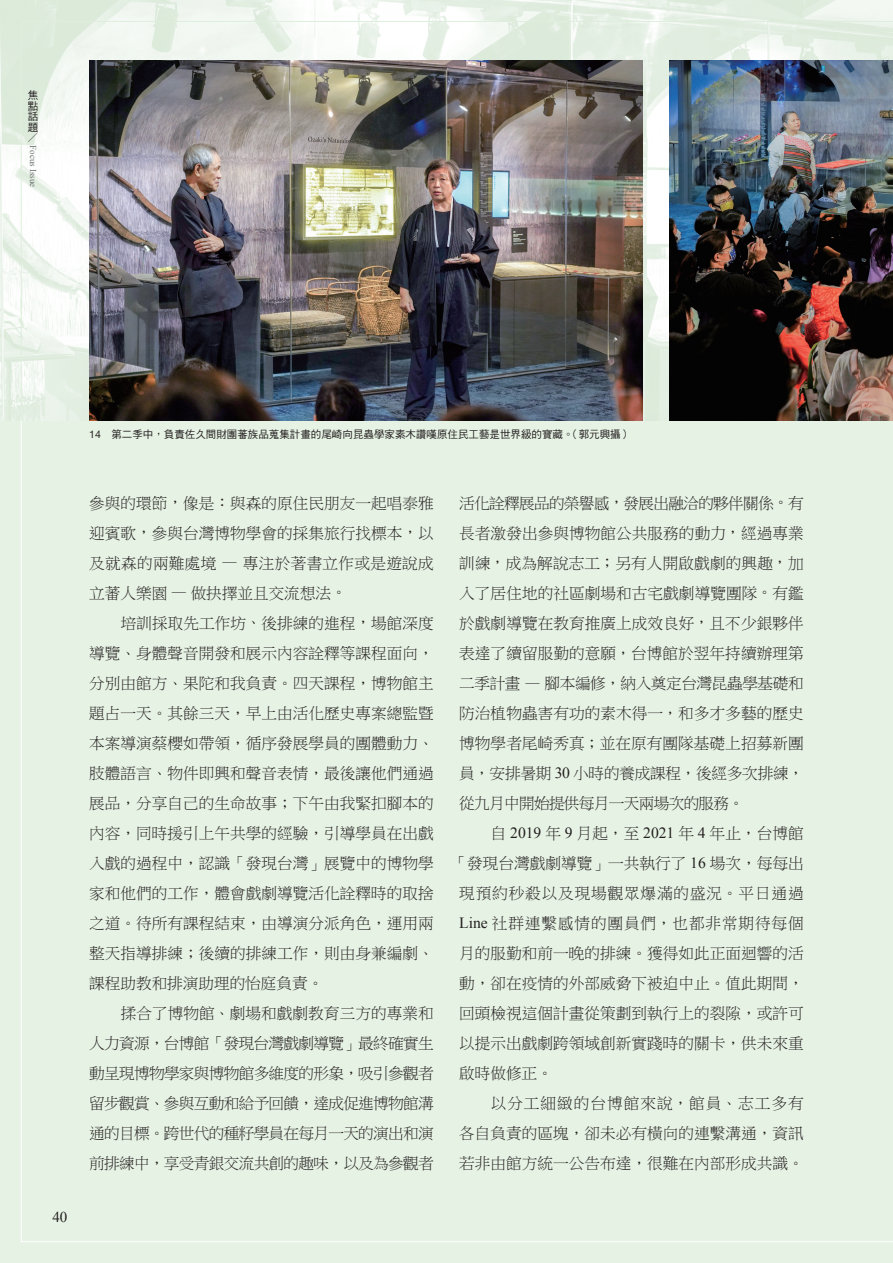
<style>
.page{position:relative;width:893px;height:1263px;background:#fff}
.page>*{position:absolute;margin:0;border:0;box-sizing:border-box;transform-origin:0 0}
.內文{font:15.6px/30px "P Ming Li U";letter-spacing:.005em;color:#231f20;text-align:justify}
.內文-2{font:15.6px "P Ming Li U";letter-spacing:.06em;color:#231f20}
.內文-3{font:15.6px "P Ming Li U";letter-spacing:.055em;color:#231f20}
.t1{font:15px "Times New Roman";color:#231f20}
.圖說{font:10.5px/10.5px "DF Hei Std W5";color:#231f20;text-align:justify}
.t2{font:10.5px "DF Ming Std W3";color:#231f20}
.t3{font:9px "Times New Roman";color:#6e7273}
.s1{font-family:"Helvetica Neue"}
.s2{font-family:"DF Ming Std W3"}
.s3{font-family:"Times New Roman"}
</style>
<div class="page">
<div style="left:0;top:420px;width:893px;height:843px;background:#e6f2e3"></div>
<img style="left:0;top:0;width:893px;height:420px">
<svg style="left:21px;top:21px;width:872px;height:400px"></svg>
<img style="left:89px;top:60px;width:553px;height:361px">
<img style="left:669px;top:60px;width:224px;height:361px">
<p class="圖說" style="left:28px;top:90px;width:12px">焦點話題</p>
<p class="t2" style="left:28px;top:132px;width:11px">／</p>
<p class="t3" style="left:39px;top:145px;width:44px;rotate:90deg">Focus Issue</p>
<p class="t1" style="left:52px;top:1206px;width:16px">40</p>
<p class="圖說" style="left:89px;top:429px;width:543px"><span class="s1">14</span>　第二季中，負責佐久間財團蕃族品蒐集計畫的尾崎向昆蟲學家素木讚嘆原住民工藝是世界級的寶藏。（郭元興攝）</p>
<p class="內文" style="left:89px;top:488px;width:346px">參與的環節<span class="s2">，</span>像是<span class="s2">：</span>與森的原住民朋友一起唱泰雅迎賓歌<span class="s2">，</span>參與台灣博物學會的採集旅行找標本<span class="s2">，</span>以及就森的兩難處境 <span class="s2">—</span> 專注於著書立作或是遊說成立蕃人樂園 <span class="s2">—</span> 做抉擇並且交流想法<span class="s2">。</span></p>
<p class="內文" style="left:89px;top:608px;width:346px;text-indent:31px">培訓採取先工作坊<span class="s2">、</span>後排練的進程<span class="s2">，</span>場館深度導覽<span class="s2">、</span>身體聲音開發和展示內容詮釋等課程面向<span class="s2">，</span>分別由館方<span class="s2">、</span>果陀和我負責<span class="s2">。</span>四天課程<span class="s2">，</span>博物館主題占一天<span class="s2">。</span>其餘三天<span class="s2">，</span>早上由活化歷史專案總監暨本案導演蔡櫻如帶領<span class="s2">，</span>循序發展學員的團體動力<span class="s2">、</span>肢體語言<span class="s2">、</span>物件即興和聲音表情<span class="s2">，</span>最後讓他們通過展品<span class="s2">，</span>分享自己的生命故事<span class="s2">；</span>下午由我緊扣腳本的內容<span class="s2">，</span>同時援引上午共學的經驗<span class="s2">，</span>引導學員在出戲入戲的過程中<span class="s2">，</span>認識<span class="s2">「</span>發現台灣<span class="s2">」</span>展覽中的博物學家和他們的工作<span class="s2">，</span>體會戲劇導覽活化詮釋時的取捨之道<span class="s2">。</span>待所有課程結束<span class="s2">，</span>由導演分派角色<span class="s2">，</span>運用兩整天指導排練<span class="s2">；</span>後續的排練工作<span class="s2">，</span>則由身兼編劇<span class="s2">、</span>課程助教和排演助理的怡庭負責<span class="s2">。</span></p>
<p class="內文" style="left:89px;top:998px;width:346px;text-indent:31px">揉合了博物館<span class="s2">、</span>劇場和戲劇教育三方的專業和人力資源<span class="s2">，</span>台博館<span class="s2">「</span>發現台灣戲劇導覽<span class="s2">」</span>最終確實生動呈現博物學家與博物館多維度的形象<span class="s2">，</span>吸引參觀者留步觀賞<span class="s2">、</span>參與互動和給予回饋<span class="s2">，</span>達成促進博物館溝通的目標<span class="s2">。</span>跨世代的種籽學員在每月一天的演出和演前排練中<span class="s2">，</span>享受青銀交流共創的趣味<span class="s2">，</span>以及為參觀者</p>
<p class="內文" style="left:459px;top:488px;width:346px">活化詮釋展品的榮譽感<span class="s2">，</span>發展出融洽的夥伴關係<span class="s2">。</span>有長者激發出參與博物館公共服務的動力<span class="s2">，</span>經過專業訓練<span class="s2">，</span>成為解說志工<span class="s2">；</span>另有人開啟戲劇的興趣<span class="s2">，</span>加入了居住地的社區劇場和古宅戲劇導覽團隊<span class="s2">。</span>有鑑於戲劇導覽在教育推廣上成效良好<span class="s2">，</span>且不少銀夥伴表達了續留服勤的意願<span class="s2">，</span>台博館於翌年持續辦理第二季計畫 <span class="s2">—</span> 腳本編修<span class="s2">，</span>納入奠定台灣昆蟲學基礎和防治植物蟲害有功的素木得一<span class="s2">，</span>和多才多藝的歷史博物學者尾崎秀真<span class="s2">；</span>並在原有團隊基礎上招募新團員<span class="s2">，</span>安排暑期 <span class="s3">30</span> 小時的養成課程<span class="s2">，</span>後經多次排練<span class="s2">，</span>從九月中開始提供每月一天兩場次的服務<span class="s2">。</span></p>
<p class="內文" style="left:491px;top:818px;width:314px">自 <span class="s3">2019</span> 年 <span class="s3">9</span> 月起<span class="s2">，</span>至 <span class="s3">2021</span> 年 <span class="s3">4</span> 年止<span class="s2">，</span>台博館</p>
<p class="內文" style="left:451px;top:848px;width:354px"><span class="s2">「</span>發現台灣戲劇導覽<span class="s2">」</span>一共執行了 <span class="s3">16</span> 場次<span class="s2">，</span>每每出</p>
<p class="內文-3" style="left:459px;top:885px;width:346px">現預約秒殺以及現場觀眾爆滿的盛況<span class="s2">。</span>平日通過</p>
<p class="內文-2" style="left:459px;top:915px;width:346px"><span class="s3">Line</span> 社群連繫感情的團員們<span class="s2">，</span>也都非常期待每個</p>
<p class="內文" style="left:459px;top:938px;width:346px">月的服勤和前一晚的排練<span class="s2">。</span>獲得如此正面迴響的活</p>
<p class="內文" style="left:459px;top:968px;width:346px">動<span class="s2">，</span>卻在疫情的外部威脅下被迫中止<span class="s2">。</span>值此期間<span class="s2">，</span></p>
<p class="內文" style="left:459px;top:998px;width:346px">回頭檢視這個計畫從策劃到執行上的裂隙<span class="s2">，</span>或許可</p>
<p class="內文" style="left:459px;top:1028px;width:346px">以提示出戲劇跨領域創新實踐時的關卡<span class="s2">，</span>供未來重</p>
<p class="內文" style="left:459px;top:1058px;width:95px">啟時做修正<span class="s2">。</span></p>
<p class="內文" style="left:459px;top:1088px;width:346px;text-indent:31px">以分工細緻的台博館來說<span class="s2">，</span>館員<span class="s2">、</span>志工多有各自負責的區塊<span class="s2">，</span>卻未必有橫向的連繫溝通<span class="s2">，</span>資訊若非由館方統一公告布達<span class="s2">，</span>很難在內部形成共識<span class="s2">。</span></p>
</div>
